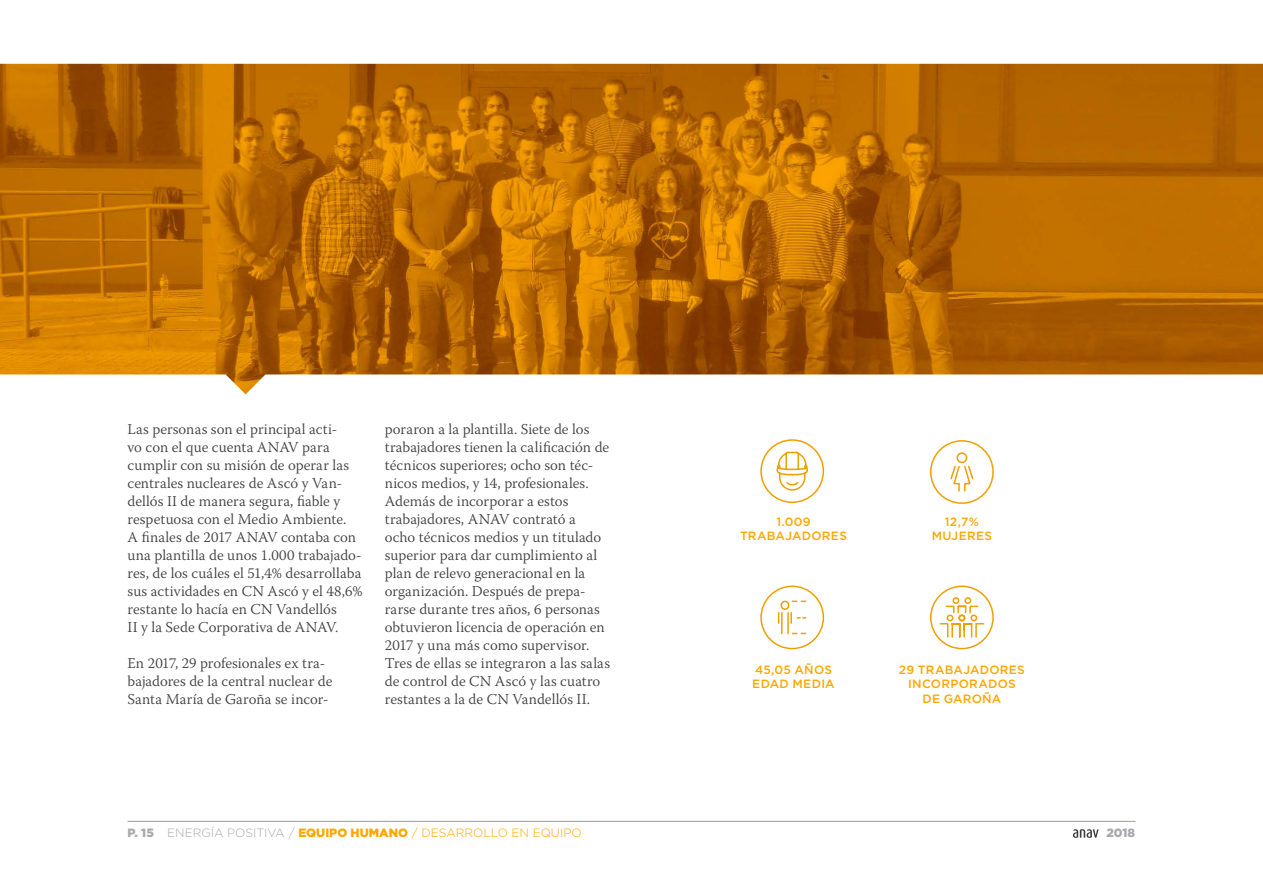
<style>
.page{position:relative;width:1263px;height:893px;background:#fff}
.page>*{position:absolute;margin:0;border:0;box-sizing:border-box;transform-origin:0 0}
.t1{font:300 15px/18px "Warnock Pro";letter-spacing:.005em;color:#3e3d40}
.t2{font:500 12px/14.4px "Gotham";letter-spacing:.02em;color:#ffa600;text-align:center}
.t3{font:300 12px "Gotham";color:#ffa600}
.t4{font:900 12px "Gotham";color:#a6a8ab}
.s1{font-weight:900;color:#a6a8ab}
.s2{color:#a6a8ab}
.s3{font-weight:900}
</style>
<div class="page">
<hr style="left:128px;top:821px;width:1007px;height:1px;background:#a6a8ab">
<svg style="left:1073px;top:829px;width:25px;height:9px"></svg>
<img style="left:0;top:64px;width:1263px;height:330px">
<svg style="left:760px;top:439px;width:65px;height:65px"></svg>
<svg style="left:930px;top:440px;width:64px;height:64px"></svg>
<svg style="left:760px;top:585px;width:65px;height:65px"></svg>
<svg style="left:930px;top:585px;width:64px;height:65px"></svg>
<p class="t1" style="left:128px;top:419px;width:236px">Las personas son el principal acti-<br>vo con el que cuenta ANAV para cumplir con su misión de operar las centrales nucleares de Ascó y Van&shy;dellós II de manera segura, fiable y respetuosa con el Medio Ambiente.<br>A finales de 2017 ANAV contaba con una plantilla de unos 1.000 trabajado&shy;res, de los cuáles el 51,4% desarrollaba sus actividades en CN Ascó y el 48,6% restante lo hacía en CN Vandellós<br>II y la Sede Corporativa de ANAV.</p>
<p class="t1" style="left:128px;top:653px;width:206px">En 2017, 29 profesionales ex tra&shy;bajadores de la central nuclear de<br>Santa María de Garoña se incor-</p>
<p class="t1" style="left:385px;top:419px;width:227px">poraron a la plantilla. Siete de los trabajadores tienen la calificación de técnicos superiores; ocho son téc&shy;nicos medios, y 14, profesionales.<br>Además de incorporar a estos trabajadores, ANAV contrató a<br>ocho técnicos medios y un titulado superior para dar cumplimiento al plan de relevo generacional en la organización. Después de prepa&shy;rarse durante tres años, 6 personas obtuvieron licencia de operación en 2017 y una más como supervisor.<br>Tres de ellas se integraron a las salas de control de CN Ascó y las cuatro restantes a la de CN Vandellós II.</p>
<p class="t2" style="left:740px;top:514px;width:108px">1.009<br>TRABAJADORES</p>
<p class="t2" style="left:932px;top:514px;width:62px">12,7%<br>MUJERES</p>
<p class="t2" style="left:752px;top:662px;width:84px;text-align:left">45,05 AÑOS<br>EDAD MEDIA</p>
<p class="t2" style="left:899px;top:662px;width:128px">29 TRABAJADORES<br>INCORPORADOS<br>DE GAROÑA</p>
<p class="t3" style="left:128px;top:825px;width:455px"><span class="s1">P. 15</span> <span class="s2">ENERGÍA POSITIVA /</span> <span class="s3">EQUIPO HUMANO</span> / DESARROLLO EN EQUIPO</p>
<p class="t4" style="left:1106px;top:825px;width:30px">2018</p>
</div>
